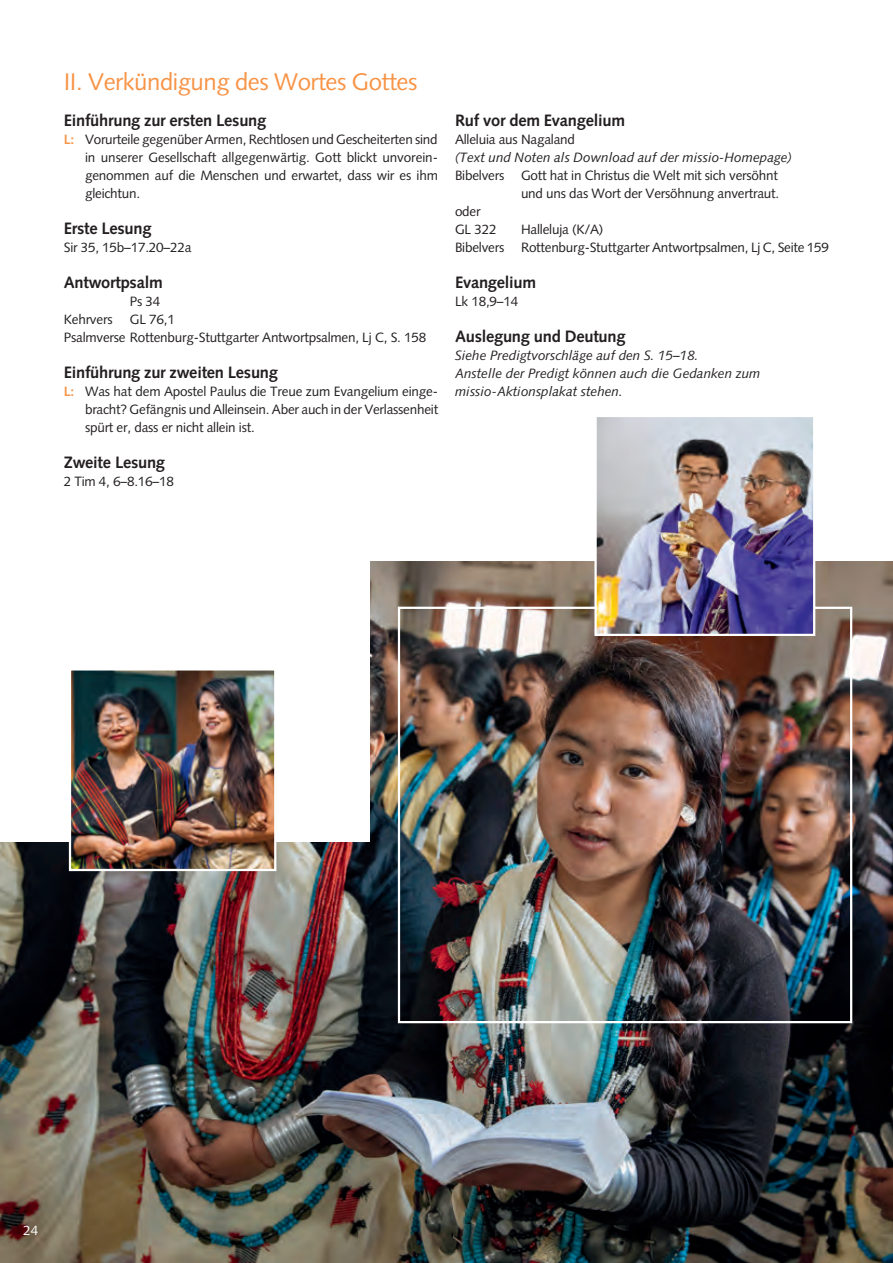
<style>
.page{position:relative;width:893px;height:1263px;background:#fff}
.page>*{position:absolute;margin:0;border:0;box-sizing:border-box;transform-origin:0 0}
.Headline_2010{font:24px "Syntax";letter-spacing:-.02em;color:#f79447}
.subhead_2010{font:700 16.5px "Syntax";letter-spacing:-.015em;color:#231f20}
.Copytext_ohne_Einzug{font:13.5px/18px "Syntax";letter-spacing:-.015em;color:#231f20;text-align:justify}
.Copytext_italic{font:italic 13.5px "Syntax";color:#231f20}
.t1{font:13.5px "Syntax";color:#fff}
.s1{font-weight:700;color:#f79447}
</style>
<div class="page">
<img style="left:0;top:561px;width:893px;height:702px">
<div style="left:0;top:543px;width:370px;height:299px;background:#fff"></div>
<div style="left:398px;top:607px;width:454px;height:416px;border:2px solid #fff"></div>
<img style="left:597px;top:418px;width:215px;height:215px">
<div style="left:594px;top:415px;width:221px;height:221px;border:2px solid #fff"></div>
<img style="left:72px;top:671px;width:201px;height:197px">
<div style="left:69px;top:668px;width:207px;height:203px;border:2px solid #fff"></div>
<p class="Headline_2010" style="left:64px;top:68px;width:355px">II. Verkündigung des Wortes Gottes</p>
<p class="subhead_2010" style="left:64px;top:111px;width:204px">Einführung zur ersten Lesung</p>
<p class="Copytext_ohne_Einzug" style="left:85px;top:130px;width:354px;text-indent:-21px"><span class="s1">L:</span> Vorurteile gegenüber Armen, Rechtlosen und Gescheiterten sind in unserer Gesellschaft allgegenwärtig. Gott blickt unvorein&shy;genommen auf die Menschen und erwartet, dass wir es ihm gleichtun.</p>
<p class="subhead_2010" style="left:64px;top:219px;width:89px">Erste Lesung</p>
<p class="Copytext_ohne_Einzug" style="left:64px;top:238px;width:129px">Sir 35, 15b–17.20–22a</p>
<p class="subhead_2010" style="left:64px;top:273px;width:101px">Antwortpsalm</p>
<p class="Copytext_ohne_Einzug" style="left:130px;top:292px;width:32px">Ps 34</p>
<p class="Copytext_ohne_Einzug" style="left:64px;top:310px;width:50px">Kehrvers</p>
<p class="Copytext_ohne_Einzug" style="left:130px;top:310px;width:47px">GL 76,1</p>
<p class="Copytext_ohne_Einzug" style="left:64px;top:328px;width:364px">Psalmverse Rottenburg-Stuttgarter Antwortpsalmen, Lj C, S. 158</p>
<p class="subhead_2010" style="left:64px;top:363px;width:216px">Einführung zur zweiten Lesung</p>
<p class="Copytext_ohne_Einzug" style="left:85px;top:382px;width:355px;text-indent:-21px"><span class="s1">L:</span> Was hat dem Apostel Paulus die Treue zum Evangelium einge&shy;bracht? Gefängnis und Alleinsein. Aber auch in der Verlassenheit spürt er, dass er nicht allein ist.</p>
<p class="subhead_2010" style="left:64px;top:453px;width:103px">Zweite Lesung</p>
<p class="Copytext_ohne_Einzug" style="left:64px;top:472px;width:112px">2 Tim 4, 6–8.16–18</p>
<p class="subhead_2010" style="left:455px;top:111px;width:172px">Ruf vor dem Evangelium</p>
<p class="Copytext_ohne_Einzug" style="left:455px;top:130px;width:122px">Alleluia aus Nagaland</p>
<p class="Copytext_italic" style="left:455px;top:149px;width:339px">(Text und Noten als Download auf der missio-Homepage)</p>
<p class="Copytext_ohne_Einzug" style="left:455px;top:166px;width:324px">Bibelvers Gott hat in Christus die Welt mit sich versöhnt</p>
<p class="Copytext_ohne_Einzug" style="left:521px;top:184px;width:260px">und uns das Wort der Versöhnung anvertraut.</p>
<p class="Copytext_ohne_Einzug" style="left:455px;top:202px;width:27px">oder</p>
<p class="Copytext_ohne_Einzug" style="left:455px;top:220px;width:43px">GL 322</p>
<p class="Copytext_ohne_Einzug" style="left:521px;top:220px;width:84px">Halleluja (K/A)</p>
<p class="Copytext_ohne_Einzug" style="left:455px;top:238px;width:375px">Bibelvers Rottenburg-Stuttgarter Antwortpsalmen, Lj C, Seite 159</p>
<p class="subhead_2010" style="left:455px;top:273px;width:83px">Evangelium</p>
<p class="Copytext_ohne_Einzug" style="left:455px;top:292px;width:65px">Lk 18,9–14</p>
<p class="subhead_2010" style="left:455px;top:327px;width:172px">Auslegung und Deutung</p>
<p class="Copytext_italic" style="left:455px;top:347px;width:245px">Siehe Predigtvorschläge auf den S. 15–18.</p>
<p class="Copytext_italic" style="left:455px;top:365px;width:307px">Anstelle der Predigt können auch die Gedanken zum</p>
<p class="Copytext_italic" style="left:455px;top:383px;width:169px">missio-Aktionsplakat stehen.</p>
<p class="t1" style="left:23px;top:1222px;width:17px">24</p>
</div>
